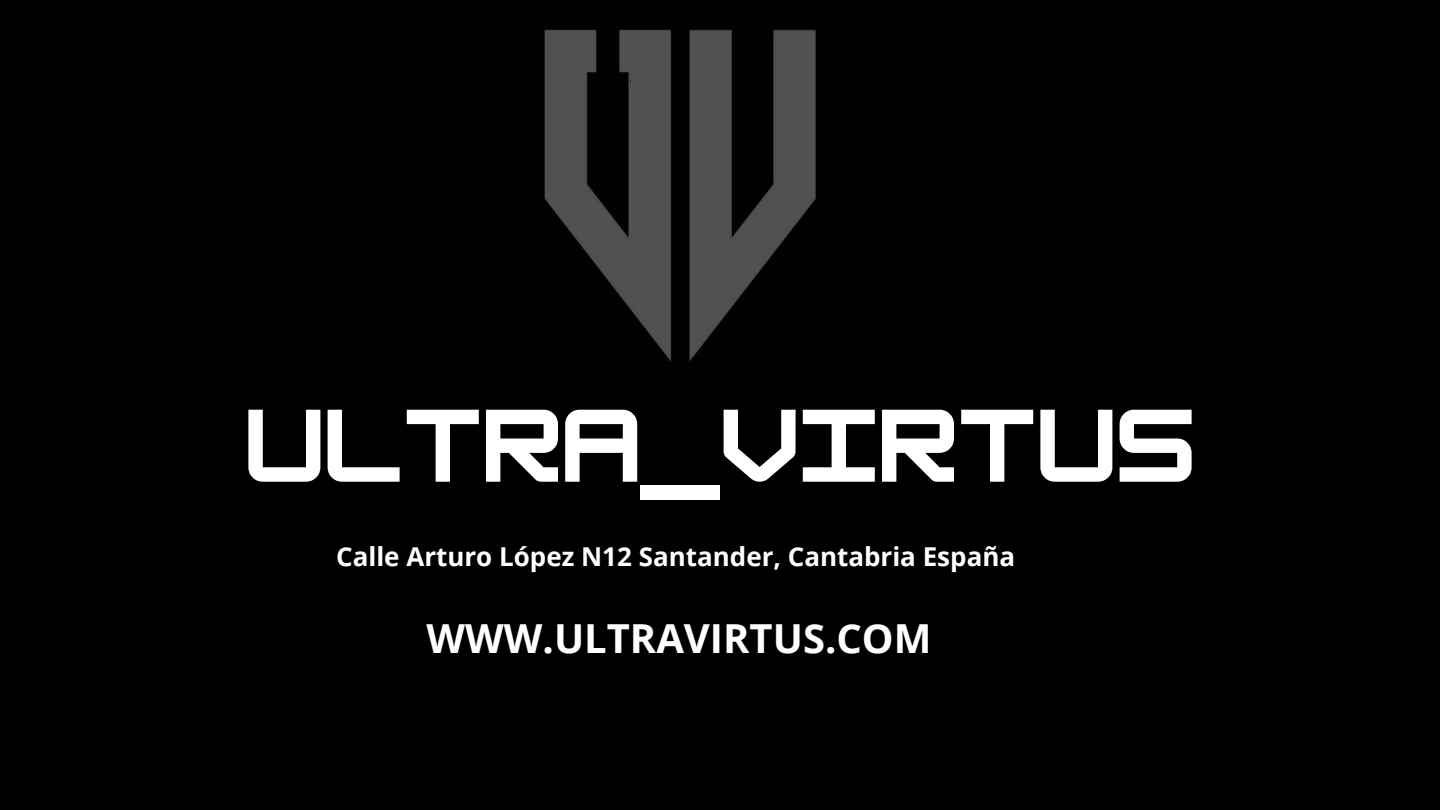
<style>
.page{position:relative;width:1440px;height:810px;background:#000}
.page>*{position:absolute;margin:0;border:0;box-sizing:border-box;transform-origin:0 0}
.t1{font:700 90px "HK Modular";color:#fff}
.t2{font:700 40px "Open Sans";color:#fff}
.t3{font:700 26px "Open Sans";color:#fff}
</style>
<div class="page">
<img style="left:544px;top:29px;width:272px;height:332px">
<h1 class="t1" style="left:245px;top:392px;width:952px">ULTRA_VIRTUS</h1>
<p class="t3" style="left:336px;top:538px;width:680px">Calle Arturo López N12 Santander, Cantabria España</p>
<h2 class="t2" style="left:427px;top:611px;width:506px">WWW.ULTRAVIRTUS.COM</h2>
</div>
